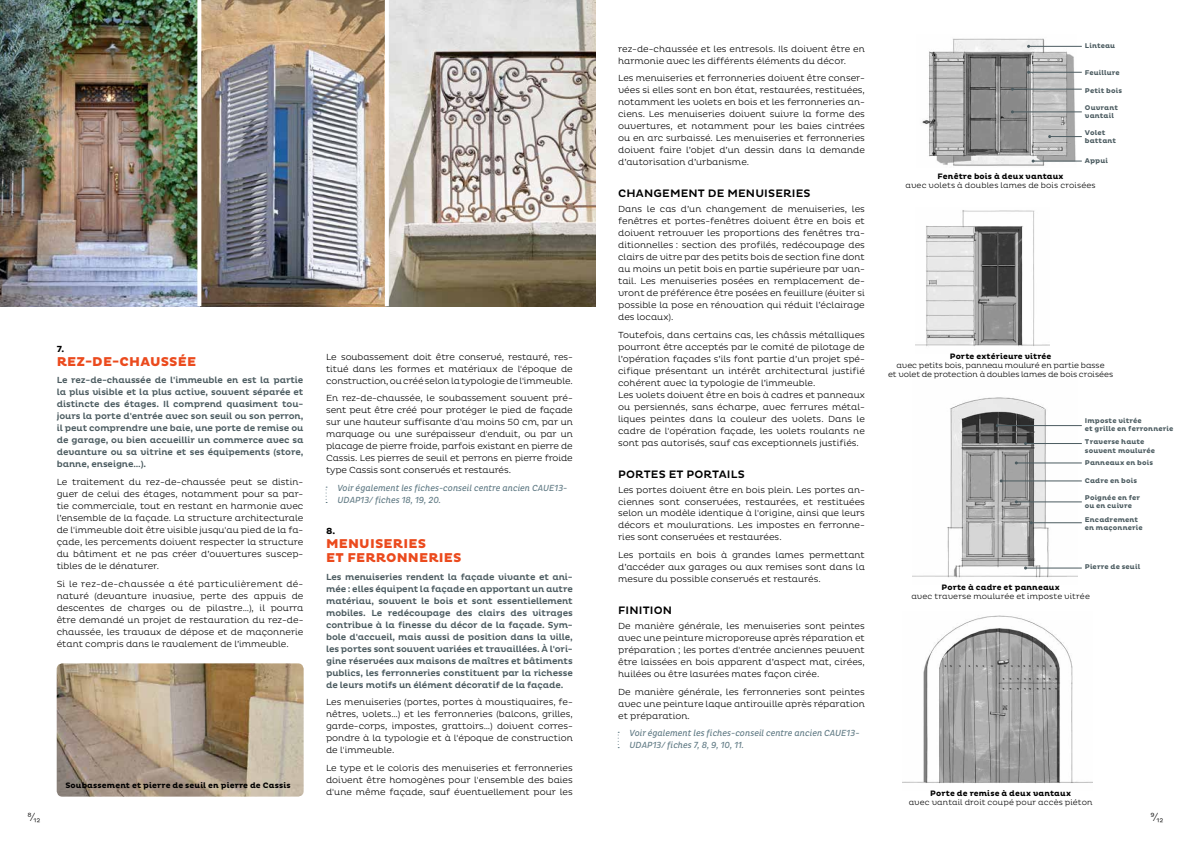
<style>
.page{position:relative;width:1191px;height:842px;background:#fff}
.page>*{position:absolute;margin:0;border:0;box-sizing:border-box;transform-origin:0 0}
.t1{font:800 13px/14px "Pluto";letter-spacing:.015em;color:#eb4a1d}
.t2{font:300 12px "Pluto";color:#000}
.t3{font:500 11px "Pluto";letter-spacing:.015em;color:#000}
.t4{font:300 9px/12px "Pluto";color:#000;text-align:justify}
.t5{font:500 9px/12px "Pluto";letter-spacing:-.01em;color:#4b5b60;text-align:justify}
.t6{font:italic 9px/12px "Pluto Cond";color:#617b85}
.t7{font:700 9px "Pluto";color:#000}
.t8{font:300 8px/9px "Pluto";letter-spacing:.005em;color:#000;text-align:center}
.t9{font:700 8px "Pluto";letter-spacing:.015em;color:#000}
.t10{font:700 7px/8px "Pluto";letter-spacing:.02em;color:#4b5b60}
</style>
<div class="page">
<img style="left:916px;top:210px;width:133px;height:136px">
<img style="left:0;top:0;width:595px;height:306px">
<svg style="left:197px;top:0;width:4px;height:306px"></svg>
<hr style="left:385px;top:0;width:4px;height:306px;background:#fff">
<img style="left:912px;top:397px;width:165px;height:181px">
<hr style="left:997px;top:425px;width:84px;height:1px;background:#4b5b60">
<hr style="left:1025px;top:443px;width:56px;height:1px;background:#4b5b60">
<hr style="left:1031px;top:522px;width:50px;height:1px;background:#4b5b60">
<hr style="left:1001px;top:481px;width:80px;height:1px;background:#4b5b60">
<hr style="left:1016px;top:463px;width:65px;height:1px;background:#4b5b60">
<hr style="left:1025px;top:568px;width:56px;height:1px;background:#4b5b60">
<hr style="left:1016px;top:501px;width:65px;height:1px;background:#4b5b60">
<img style="left:922px;top:38px;width:154px;height:128px">
<svg style="left:617px;top:732px;width:2px;height:16px"></svg>
<svg style="left:325px;top:487px;width:2px;height:16px"></svg>
<img style="left:57px;top:663px;width:247px;height:134px">
<img style="left:902px;top:615px;width:190px;height:169px">
<hr style="left:1049px;top:136px;width:32px;height:1px;background:#4b5b60">
<hr style="left:1033px;top:161px;width:48px;height:1px;background:#4b5b60">
<hr style="left:1012px;top:112px;width:69px;height:1px;background:#4b5b60">
<hr style="left:1012px;top:89px;width:69px;height:1px;background:#4b5b60">
<hr style="left:1028px;top:72px;width:53px;height:1px;background:#4b5b60">
<hr style="left:1028px;top:46px;width:53px;height:1px;background:#4b5b60">
<p class="t7" style="left:57px;top:343px;width:9px">7.</p>
<h1 class="t1" style="left:57px;top:355px;width:141px">REZ-DE-CHAUSSÉE</h1>
<p class="t5" style="left:57px;top:374px;width:248px">Le rez-de-chaussée de l'immeuble en est la partie la plus visible et la plus active, souvent séparée et distincte des étages. Il comprend quasiment tou&shy;jours la porte d'entrée avec son seuil ou son perron, il peut comprendre une baie, une porte de remise ou de garage, ou bien accueillir un commerce avec sa devanture ou sa vitrine et ses équipements (store, banne, enseigne…).</p>
<p class="t4" style="left:57px;top:476px;width:248px">Le traitement du rez-de-chaussée peut se distin&shy;guer de celui des étages, notamment pour sa par&shy;tie commerciale, tout en restant en harmonie avec l’ensemble de la façade. La structure architecturale de l'immeuble doit être visible jusqu'au pied de la fa&shy;çade, les percements doivent respecter la structure du bâtiment et ne pas créer d’ouvertures suscep&shy;tibles de le dénaturer.</p>
<p class="t4" style="left:57px;top:578px;width:248px">Si le rez-de-chaussée a été particulièrement dé&shy;naturé (devanture invasive, perte des appuis de descentes de charges ou de pilastre…), il pourra être demandé un projet de restauration du rez-de&shy;chaussée, les travaux de dépose et de maçonnerie étant compris dans le ravalement de l’immeuble.</p>
<p class="t9" style="left:65px;top:781px;width:227px">Soubassement et pierre de seuil en pierre de Cassis</p>
<p class="t4" style="left:326px;top:351px;width:248px">Le soubassement doit être conservé, restauré, res&shy;titué dans les formes et matériaux de l'époque de construction, ou créé selon la typologie de l'immeuble.</p>
<p class="t4" style="left:326px;top:392px;width:248px">En rez-de-chaussée, le soubassement souvent pré&shy;sent peut être créé pour protéger le pied de façade sur une hauteur suffisante d'au moins 50 cm, par un marquage ou une surépaisseur d'enduit, ou par un placage de pierre froide, parfois existant en pierre de Cassis. Les pierres de seuil et perrons en pierre froide type Cassis sont conservés et restaurés.</p>
<p class="t6" style="left:337px;top:482px;width:231px">Voir également les fiches-conseil centre ancien CAUE13-<br>UDAP13/ fiches 18, 19, 20.</p>
<p class="t7" style="left:326px;top:526px;width:11px">8.</p>
<h1 class="t1" style="left:326px;top:537px;width:137px">MENUISERIES<br>ET FERRONNERIES</h1>
<p class="t5" style="left:326px;top:571px;width:248px">Les menuiseries rendent la façade vivante et ani&shy;mée : elles équipent la façade en apportant un autre matériau, souvent le bois et sont essentiellement mobiles. Le redécoupage des clairs des vitrages contribue à la finesse du décor de la façade. Sym&shy;bole d'accueil, mais aussi de position dans la ville, les portes sont souvent variées et travaillées. À l'ori&shy;gine réservées aux maisons de maîtres et bâtiments publics, les ferronneries constituent par la richesse de leurs motifs un élément décoratif de la façade.</p>
<p class="t4" style="left:326px;top:696px;width:248px">Les menuiseries (portes, portes à moustiquaires, fe&shy;nêtres, volets…) et les ferronneries (balcons, grilles, garde-corps, impostes, grattoirs…) doivent corres&shy;pondre à la typologie et à l'époque de construction de l'immeuble.</p>
<p class="t4" style="left:326px;top:762px;width:248px">Le type et le coloris des menuiseries et ferronneries doivent être homogènes pour l'ensemble des baies d'une même façade, sauf éventuellement pour les</p>
<p class="t4" style="left:618px;top:43px;width:248px">rez-de-chaussée et les entresols. Ils doivent être en harmonie avec les différents éléments du décor.</p>
<p class="t4" style="left:618px;top:72px;width:248px">Les menuiseries et ferronneries doivent être conser&shy;vées si elles sont en bon état, restaurées, restituées, notamment les volets en bois et les ferronneries an&shy;ciens. Les menuiseries doivent suivre la forme des ouvertures, et notamment pour les baies cintrées ou en arc surbaissé. Les menuiseries et ferronneries doivent faire l’objet d’un dessin dans la demande d’autorisation d’urbanisme.</p>
<p class="t3" style="left:618px;top:187px;width:194px">CHANGEMENT DE MENUISERIES</p>
<p class="t4" style="left:618px;top:203px;width:248px">Dans le cas d’un changement de menuiseries, les fenêtres et portes-fenêtres doivent être en bois et doivent retrouver les proportions des fenêtres tra&shy;ditionnelles : section des profilés, redécoupage des clairs de vitre par des petits bois de section fine dont au moins un petit bois en partie supérieure par van&shy;tail. Les menuiseries posées en remplacement de&shy;vront de préférence être posées en feuillure (éviter si possible la pose en rénovation qui réduit l’éclairage des locaux).</p>
<p class="t4" style="left:618px;top:329px;width:248px;text-align:left">Toutefois, dans certains cas, les châssis métalliques pourront être acceptés par le comité de pilotage de l’opération façades s’ils font partie d’un projet spé&shy;cifique présentant un intérêt architectural justifié cohérent avec la typologie de l’immeuble.<br>Les volets doivent être en bois à cadres et panneaux ou persiennés, sans écharpe, avec ferrures métal&shy;liques peintes dans la couleur des volets. Dans le cadre de l'opération façade, les volets roulants ne sont pas autorisés, sauf cas exceptionnels justifiés.</p>
<p class="t3" style="left:618px;top:468px;width:128px">PORTES ET PORTAILS</p>
<p class="t4" style="left:618px;top:483px;width:248px">Les portes doivent être en bois plein. Les portes an&shy;ciennes sont conservées, restaurées, et restituées selon un modèle identique à l'origine, ainsi que leurs décors et moulurations. Les impostes en ferronne&shy;ries sont conservées et restaurées.</p>
<p class="t4" style="left:618px;top:549px;width:248px">Les portails en bois à grandes lames permettant d’accéder aux garages ou aux remises sont dans la mesure du possible conservés et restaurés.</p>
<p class="t3" style="left:618px;top:604px;width:55px">FINITION</p>
<p class="t4" style="left:618px;top:620px;width:248px">De manière générale, les menuiseries sont peintes avec une peinture microporeuse après réparation et préparation ; les portes d'entrée anciennes peuvent être laissées en bois apparent d’aspect mat, cirées, huilées ou être lasurées mates façon cirée.</p>
<p class="t4" style="left:618px;top:685px;width:248px">De manière générale, les ferronneries sont peintes avec une peinture laque antirouille après réparation et préparation.</p>
<p class="t6" style="left:629px;top:727px;width:231px">Voir également les fiches-conseil centre ancien CAUE13-<br>UDAP13/ fiches 7, 8, 9, 10, 11.</p>
<p class="t10" style="left:1084px;top:42px;width:32px">Linteau</p>
<p class="t10" style="left:1084px;top:69px;width:36px">Feuillure</p>
<p class="t10" style="left:1084px;top:87px;width:39px">Petit bois</p>
<p class="t10" style="left:1084px;top:104px;width:35px">Ouvrant vantail</p>
<p class="t10" style="left:1084px;top:129px;width:33px">Volet battant</p>
<p class="t10" style="left:1084px;top:157px;width:25px">Appui</p>
<p class="t9" style="left:937px;top:172px;width:127px">Fenêtre bois à deux vantaux</p>
<p class="t8" style="left:905px;top:181px;width:192px">avec volets à doubles lames de bois croisées</p>
<p class="t9" style="left:949px;top:352px;width:103px">Porte extérieure vitrée</p>
<p class="t8" style="left:888px;top:361px;width:226px">avec petits bois, panneau mouluré en partie basse<br>et volet de protection à doubles lames de bois croisées</p>
<p class="t10" style="left:1084px;top:417px;width:90px">Imposte vitrée<br>et grille en ferronnerie</p>
<p class="t10" style="left:1084px;top:458px;width:70px">Panneaux en bois</p>
<p class="t10" style="left:1084px;top:477px;width:54px">Cadre en bois</p>
<p class="t10" style="left:1084px;top:494px;width:57px">Poignée en fer ou en cuivre</p>
<p class="t10" style="left:1084px;top:516px;width:59px">Encadrement en maçonnerie</p>
<p class="t10" style="left:1084px;top:563px;width:57px">Pierre de seuil</p>
<p class="t10" style="left:1084px;top:438px;width:72px">Traverse haute souvent moulurée</p>
<p class="t9" style="left:941px;top:583px;width:120px">Porte à cadre et panneaux</p>
<p class="t8" style="left:911px;top:592px;width:180px">avec traverse moulurée et imposte vitrée</p>
<p class="t9" style="left:930px;top:789px;width:142px">Porte de remise à deux vantaux</p>
<p class="t8" style="left:908px;top:798px;width:185px">avec vantail droit coupé pour accès piéton</p>
<h2 class="t2" style="left:28px;top:810px;width:14px">8⁄12</h2>
<h2 class="t2" style="left:1150px;top:810px;width:14px">9⁄12</h2>
</div>
